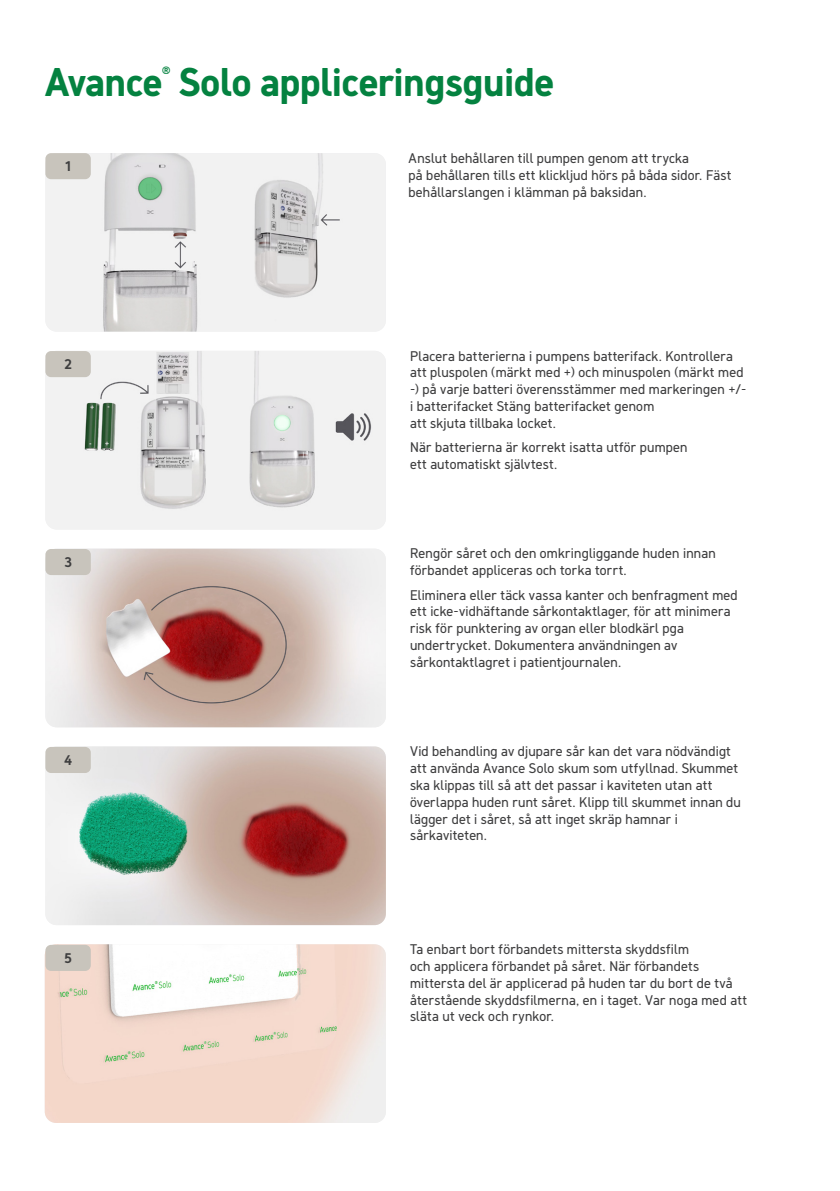
<style>
.page{position:relative;width:840px;height:1191px;background:#fff}
.page>*{position:absolute;margin:0;border:0;box-sizing:border-box;transform-origin:0 0}
.t1{font:700 40px "Molnlycke Sans";color:#048240}
.t2{font:14px/16.8px "Molnlycke Sans";letter-spacing:.015em;color:#3e3e3f}
.t3{font:700 14px "Molnlycke Sans";color:#3e3e3f}
</style>
<div class="page">
<img style="left:45px;top:153px;width:340px;height:178px">
<img style="left:45px;top:548px;width:340px;height:179px">
<img style="left:45px;top:944px;width:340px;height:179px">
<img style="left:45px;top:351px;width:340px;height:178px">
<img style="left:45px;top:746px;width:340px;height:179px">
<div style="left:45px;top:153px;width:46px;height:26px;background:#c8c4bc;border-radius:6px"></div>
<div style="left:45px;top:351px;width:46px;height:26px;background:#c8c4bc;border-radius:6px"></div>
<div style="left:45px;top:549px;width:46px;height:26px;background:#c8c4bc;border-radius:6px"></div>
<div style="left:45px;top:747px;width:46px;height:26px;background:#c8c4bc;border-radius:6px"></div>
<div style="left:45px;top:945px;width:46px;height:26px;background:#c8c4bc;border-radius:6px"></div>
<h1 class="t1" style="left:45px;top:58px;width:510px">Avance<sup>®</sup> Solo appliceringsguide</h1>
<p class="t3" style="left:65px;top:158px;width:8px">1</p>
<p class="t3" style="left:64px;top:356px;width:9px">2</p>
<p class="t3" style="left:64px;top:553px;width:9px">3</p>
<p class="t3" style="left:64px;top:751px;width:9px">4</p>
<p class="t3" style="left:64px;top:949px;width:9px">5</p>
<p class="t2" style="left:408px;top:149px;width:324px">Anslut behållaren till pumpen genom att trycka<br>på behållaren tills ett klickljud hörs på båda sidor. Fäst behållarslangen i klämman på baksidan.</p>
<p class="t2" style="left:410px;top:347px;width:338px">Placera batterierna i pumpens batterifack. Kontrollera att pluspolen (märkt med +) och minuspolen (märkt med -) på varje batteri överensstämmer med markeringen +/- i batterifacket Stäng batterifacket genom<br>att skjuta tillbaka locket.</p>
<p class="t2" style="left:410px;top:438px;width:279px">När batterierna är korrekt isatta utför pumpen ett automatiskt självtest.</p>
<p class="t2" style="left:410px;top:545px;width:307px">Rengör såret och den omkringliggande huden innan förbandet appliceras och torka torrt.</p>
<p class="t2" style="left:410px;top:586px;width:329px">Eliminera eller täck vassa kanter och benfragment med ett icke-vidhäftande sårkontaktlager, för att minimera risk för punktering av organ eller blodkärl pga undertrycket. Dokumentera användningen av sårkontaktlagret i patientjournalen.</p>
<p class="t2" style="left:410px;top:742px;width:332px">Vid behandling av djupare sår kan det vara nödvändigt att använda Avance Solo skum som utfyllnad. Skummet ska klippas till så att det passar i kaviteten utan att överlappa huden runt såret. Klipp till skummet innan du lägger det i såret, så att inget skräp hamnar i sårkaviteten.</p>
<p class="t2" style="left:410px;top:940px;width:338px">Ta enbart bort förbandets mittersta skyddsfilm<br>och applicera förbandet på såret. När förbandets mittersta del är applicerad på huden tar du bort de två återstående skyddsfilmerna, en i taget. Var noga med att släta ut veck och rynkor.</p>
</div>
